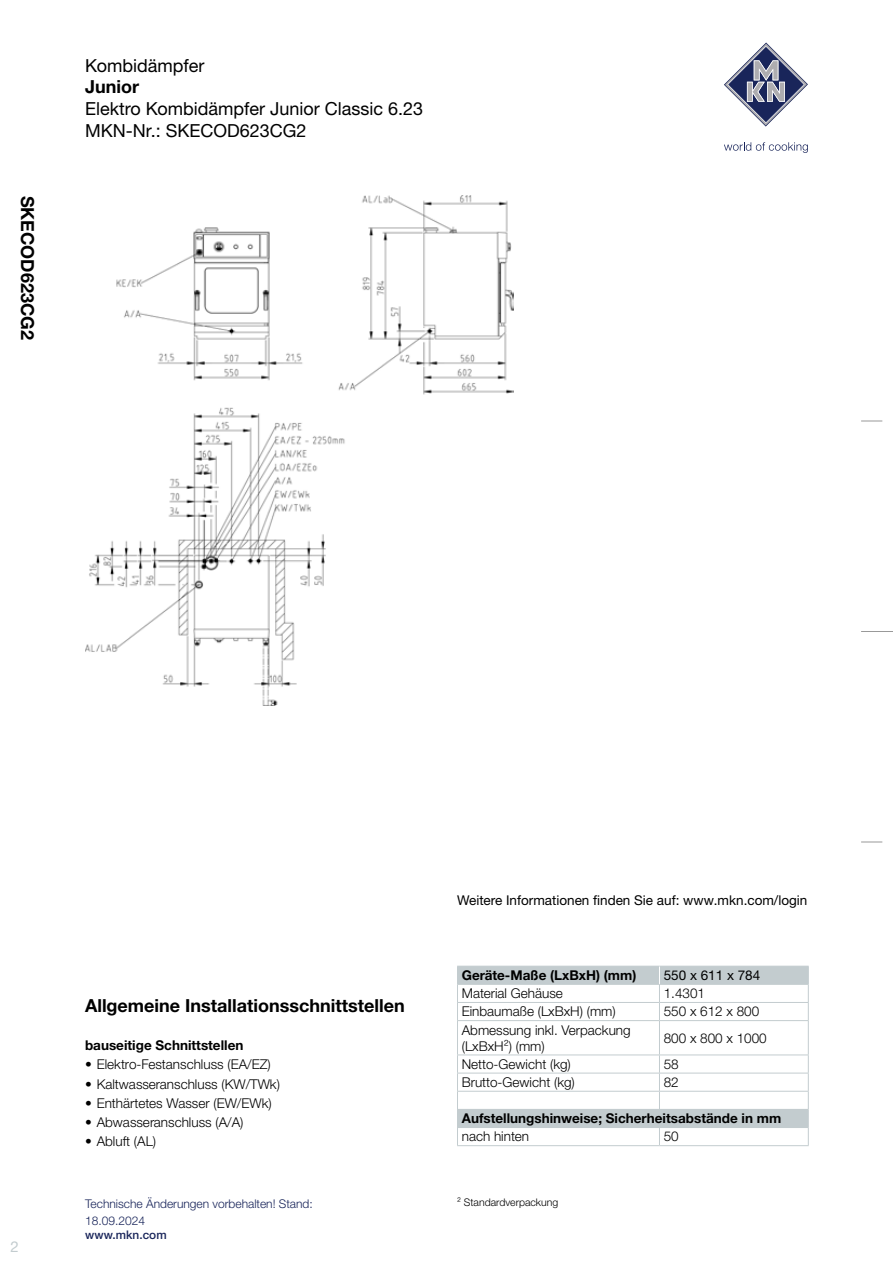
<style>
.page{position:relative;width:893px;height:1263px;background:#fff}
.page>*{position:absolute;margin:0;border:0;box-sizing:border-box;transform-origin:0 0}
.t1{font:18px/21.6px "Helvetica Neue LTW1 G";color:#000}
.t2{font:700 18px "Helvetica Neue LTW1 G";color:#000}
.t3{font:15px "Helvetica Neue LTW1 G";color:#c3cccf}
.t4{font:300 13.5px/16.2px "Helvetica Neue LTW1 G";color:#000}
.t5{font:700 13.5px "Helvetica Neue LTW1 G";color:#000}
.t6{font:13.5px "Helvetica Neue LTW1 G";color:#000}
.t7{font:300 12px/16.5px "Helvetica Neue LTW1 G";color:#19255a}
.t8{font:500 11.85px "Helvetica Neue LTW1 G";color:#19255a}
.t9{font:300 10.5px "Helvetica Neue LTW1 G";color:#000}
</style>
<div class="page">
<svg style="left:861px;top:421px;width:21px;height:1px"></svg>
<hr style="left:861px;top:631px;width:32px;height:1px;background:#999">
<svg style="left:861px;top:842px;width:21px;height:1px"></svg>
<svg style="left:724px;top:43px;width:84px;height:84px"></svg>
<svg style="left:724px;top:142px;width:84px;height:11px"></svg>
<img style="left:85px;top:196px;width:429px;height:510px">
<div style="left:457px;top:1109px;width:351px;height:18px;background:#c3cccf"></div>
<hr style="left:457px;top:1054px;width:202px;height:1px;background:#c3cccf">
<hr style="left:659px;top:1054px;width:150px;height:1px;background:#c3cccf">
<hr style="left:457px;top:1073px;width:202px;height:1px;background:#c3cccf">
<hr style="left:659px;top:1073px;width:150px;height:1px;background:#c3cccf">
<hr style="left:457px;top:1091px;width:202px;height:1px;background:#c3cccf">
<hr style="left:659px;top:1091px;width:150px;height:1px;background:#c3cccf">
<hr style="left:457px;top:1020px;width:202px;height:1px;background:#c3cccf">
<hr style="left:659px;top:1020px;width:150px;height:1px;background:#c3cccf">
<svg style="left:659px;top:1128px;width:1px;height:17px"></svg>
<hr style="left:457px;top:1145px;width:202px;height:1px;background:#c3cccf">
<hr style="left:659px;top:1145px;width:150px;height:1px;background:#c3cccf">
<hr style="left:457px;top:1021px;width:1px;height:33px;background:#c3cccf">
<hr style="left:659px;top:1021px;width:1px;height:33px;background:#c3cccf">
<hr style="left:808px;top:1021px;width:1px;height:33px;background:#c3cccf">
<svg style="left:659px;top:1055px;width:1px;height:54px"></svg>
<svg style="left:457px;top:966px;width:352px;height:54px"></svg>
<svg style="left:457px;top:1055px;width:1px;height:90px"></svg>
<svg style="left:808px;top:1055px;width:1px;height:90px"></svg>
<hr style="left:457px;top:1127px;width:202px;height:1px;background:#c3cccf">
<hr style="left:659px;top:1127px;width:150px;height:1px;background:#c3cccf">
<h1 class="t2" style="left:39px;top:196px;width:146px;rotate:90deg">SKECOD623CG2</h1>
<h1 class="t1" style="left:85px;top:54px;width:121px">Kombidämpfer</h1>
<h1 class="t2" style="left:85px;top:76px;width:55px">Junior</h1>
<h1 class="t1" style="left:85px;top:98px;width:340px">Elektro Kombidämpfer Junior Classic 6.23<br>MKN-Nr.: SKECOD623CG2</h1>
<p class="t3" style="left:11px;top:1237px;width:10px">2</p>
<h1 class="t2" style="left:85px;top:994px;width:321px">Allgemeine Installationsschnittstellen</h1>
<p class="t5" style="left:85px;top:1037px;width:160px">bauseitige Schnittstellen</p>
<p class="t4" style="left:85px;top:1056px;width:187px">• Elektro-Festanschluss (EA/EZ)</p>
<p class="t4" style="left:85px;top:1075px;width:196px">• Kaltwasseranschluss (KW/TWk)</p>
<p class="t4" style="left:85px;top:1095px;width:188px">• Enthärtetes Wasser (EW/EWk)</p>
<p class="t4" style="left:85px;top:1114px;width:160px">• Abwasseranschluss (A/A)</p>
<p class="t4" style="left:85px;top:1133px;width:73px">• Abluft (AL)</p>
<p class="t7" style="left:85px;top:1196px;width:229px">Technische Änderungen vorbehalten! Stand:<br>18.09.2024</p>
<p class="t8" style="left:85px;top:1227px;width:83px">www.mkn.com</p>
<p class="t6" style="left:457px;top:892px;width:352px">Weitere Informationen finden Sie auf: www.mkn.com/login</p>
<p class="t5" style="left:462px;top:967px;width:176px">Geräte-Maße (LxBxH) (mm)</p>
<p class="t6" style="left:664px;top:967px;width:98px">550 x 611 x 784</p>
<p class="t4" style="left:462px;top:985px;width:103px">Material Gehäuse</p>
<p class="t4" style="left:664px;top:985px;width:43px">1.4301</p>
<p class="t4" style="left:462px;top:1003px;width:156px">Einbaumaße (LxBxH) (mm)</p>
<p class="t4" style="left:664px;top:1003px;width:97px">550 x 612 x 800</p>
<p class="t4" style="left:462px;top:1021px;width:170px">Abmessung inkl. Verpackung (LxBxH²) (mm)</p>
<p class="t4" style="left:664px;top:1030px;width:105px">800 x 800 x 1000</p>
<p class="t4" style="left:462px;top:1056px;width:111px">Netto-Gewicht (kg)</p>
<p class="t4" style="left:664px;top:1056px;width:17px">58</p>
<p class="t4" style="left:462px;top:1074px;width:115px">Brutto-Gewicht (kg)</p>
<p class="t4" style="left:664px;top:1074px;width:17px">82</p>
<p class="t5" style="left:462px;top:1110px;width:321px">Aufstellungshinweise; Sicherheitsabstände in mm</p>
<p class="t4" style="left:462px;top:1128px;width:69px">nach hinten</p>
<p class="t4" style="left:664px;top:1128px;width:17px">50</p>
<p class="t9" style="left:457px;top:1196px;width:103px">² Standardverpackung</p>
</div>
